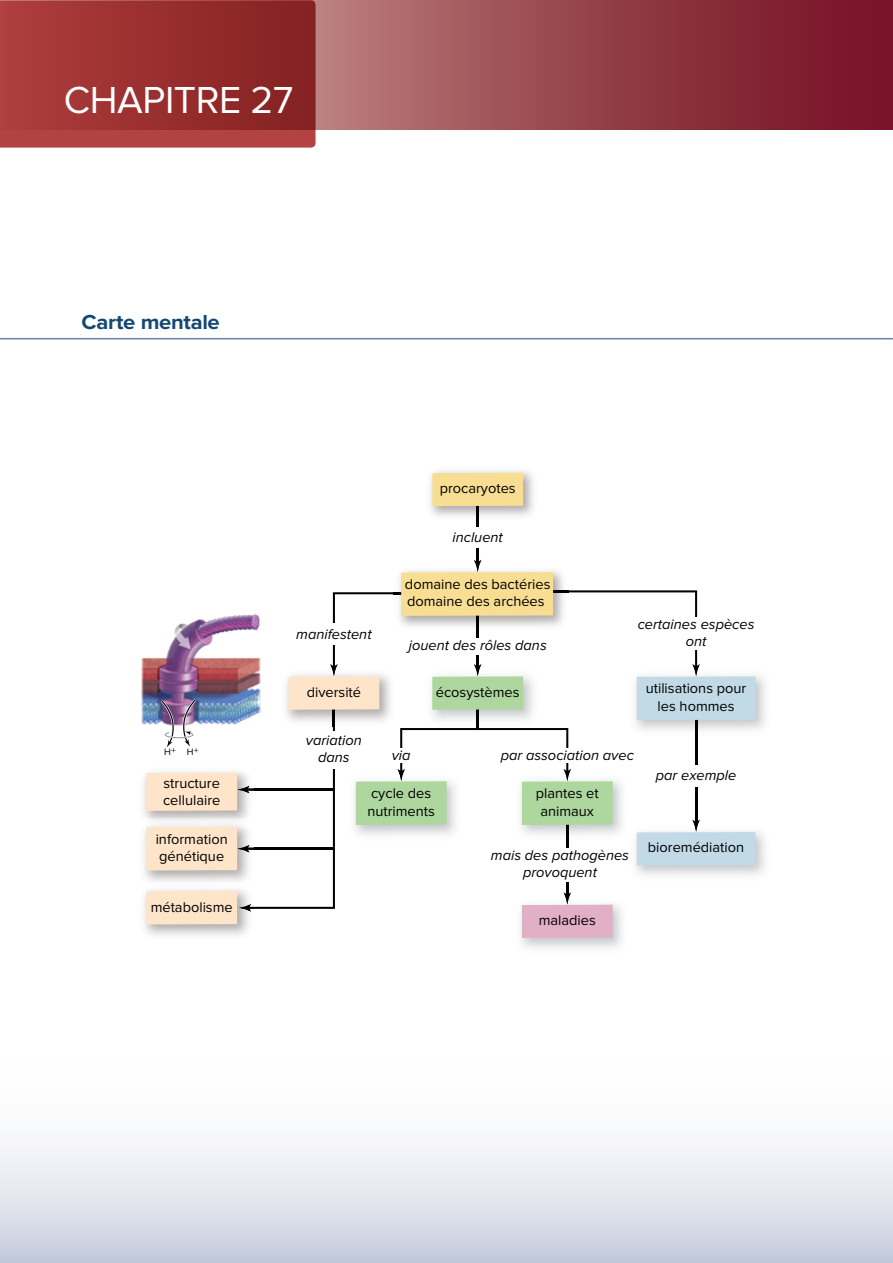
<style>
.page{position:relative;width:893px;height:1263px;background:#fff}
.page>*{position:absolute;margin:0;border:0;box-sizing:border-box;transform-origin:0 0}
.t1{font:39px "Proxima Nova";letter-spacing:-.01em;color:#fff}
.t2{font:700 21px "Proxima Nova";letter-spacing:-.015em;color:#144773;scale:1.05 1}
.t3{font:14.55px/17.5px "Proxima Nova";color:#000}
.t4{font:italic 14.55px/16.4px "Proxima Nova";color:#000;text-align:center}
.t5{font:9.6px "Proxima Nova";color:#000}
</style>
<div class="page">
<svg style="left:0;top:1144px;width:893px;height:119px"></svg>
<svg style="left:316px;top:0;width:577px;height:130px;background:#95424c"></svg>
<svg style="left:0;top:0;width:316px;height:148px;background:#9c3232"></svg>
<hr style="left:0;top:338px;width:893px;height:1px;background:#6680a9">
<img style="left:141px;top:614px;width:120px;height:111px">
<hr style="left:566px;top:825px;width:2px;height:71px;background:#000">
<hr style="left:477px;top:484px;width:2px;height:80px;background:#000">
<hr style="left:477px;top:616px;width:2px;height:52px;background:#000">
<hr style="left:695px;top:720px;width:2px;height:104px;background:#000">
<hr style="left:477px;top:693px;width:2px;height:36px;background:#000">
<img style="left:635px;top:831px;width:130px;height:44px">
<svg style="left:692px;top:820px;width:8px;height:12px"></svg>
<div style="left:637px;top:832px;width:118px;height:33px;background:#c2dae6"></div>
<img style="left:431px;top:676px;width:102px;height:50px">
<svg style="left:474px;top:664px;width:7px;height:12px"></svg>
<img style="left:477px;top:710px;width:2px;height:16px">
<div style="left:432px;top:676px;width:91px;height:34px;background:#add79f"></div>
<img style="left:430px;top:471px;width:103px;height:50px">
<img style="left:477px;top:506px;width:2px;height:15px">
<div style="left:432px;top:473px;width:91px;height:33px;background:#f8de93"></div>
<img style="left:286px;top:674px;width:105px;height:48px">
<svg style="left:330px;top:592px;width:64px;height:84px"></svg>
<div style="left:289px;top:676px;width:90px;height:34px;background:#fee4c9"></div>
<div style="left:146px;top:773px;width:91px;height:38px;background:#fee4c9"></div>
<div style="left:146px;top:891px;width:91px;height:33px;background:#fee4c9"></div>
<svg style="left:237px;top:703px;width:98px;height:208px"></svg>
<img style="left:143px;top:818px;width:111px;height:9px">
<img style="left:150px;top:883px;width:104px;height:4px">
<div style="left:146px;top:827px;width:91px;height:43px;background:#fee4c9"></div>
<img style="left:354px;top:781px;width:102px;height:54px">
<div style="left:356px;top:781px;width:91px;height:44px;background:#add79f"></div>
<svg style="left:564px;top:892px;width:7px;height:13px"></svg>
<div style="left:522px;top:905px;width:91px;height:33px;background:#e1b0c6"></div>
<img style="left:521px;top:780px;width:101px;height:61px">
<svg style="left:566px;top:825px;width:2px;height:16px"></svg>
<svg style="left:397px;top:728px;width:174px;height:53px"></svg>
<div style="left:522px;top:781px;width:91px;height:44px;background:#add79f"></div>
<img style="left:394px;top:571px;width:170px;height:59px">
<svg style="left:474px;top:560px;width:7px;height:12px"></svg>
<svg style="left:477px;top:616px;width:2px;height:14px"></svg>
<img style="left:394px;top:592px;width:7px;height:2px">
<div style="left:401px;top:572px;width:152px;height:44px;background:#f8de93"></div>
<img style="left:635px;top:675px;width:131px;height:61px">
<svg style="left:525px;top:590px;width:175px;height:86px"></svg>
<svg style="left:695px;top:720px;width:2px;height:16px"></svg>
<div style="left:637px;top:676px;width:118px;height:44px;background:#c2dae6"></div>
<svg style="left:161px;top:699px;width:35px;height:48px"></svg>
<div style="left:471px;top:528px;width:12px;height:20px;background:#fff"></div>
<div style="left:471px;top:638px;width:13px;height:16px;background:#fff"></div>
<div style="left:329px;top:623px;width:10px;height:22px;background:#fff"></div>
<div style="left:329px;top:731px;width:10px;height:38px;background:#fff"></div>
<div style="left:387px;top:748px;width:28px;height:15px;background:#fff"></div>
<div style="left:553px;top:748px;width:28px;height:15px;background:#fff"></div>
<div style="left:563px;top:848px;width:9px;height:33px;background:#fff"></div>
<div style="left:692px;top:765px;width:9px;height:22px;background:#fff"></div>
<div style="left:692px;top:617px;width:9px;height:33px;background:#fff"></div>
<h1 class="t1" style="left:64px;top:77px;width:231px">Chapitre 27</h1>
<h2 class="t2" style="left:81px;top:310px;width:133px">Carte mentale</h2>
<p class="t5" style="left:164px;top:747px;width:36px">H<sup>+</sup> H<sup>+</sup></p>
<p class="t3" style="left:163px;top:774px;width:59px">structure cellulaire</p>
<p class="t3" style="left:156px;top:830px;width:74px">information génétique</p>
<p class="t3" style="left:151px;top:898px;width:84px">métabolisme</p>
<p class="t3" style="left:440px;top:480px;width:77px">procaryotes</p>
<p class="t4" style="left:452px;top:529px;width:52px">incluent</p>
<p class="t4" style="left:296px;top:626px;width:77px">manifestent</p>
<p class="t3" style="left:405px;top:575px;width:147px">domaine des bactéries domaine des archées</p>
<p class="t4" style="left:409px;top:637px;width:139px">jouent des rôles dans</p>
<p class="t4" style="left:638px;top:617px;width:118px">certaines espèces ont</p>
<p class="t3" style="left:307px;top:683px;width:56px">diversité</p>
<p class="t3" style="left:436px;top:683px;width:85px">écosystèmes</p>
<p class="t3" style="left:646px;top:680px;width:102px;text-align:center">utilisations pour les hommes</p>
<p class="t4" style="left:392px;top:747px;width:20px">via</p>
<p class="t4" style="left:306px;top:733px;width:57px">variation dans</p>
<p class="t4" style="left:501px;top:747px;width:135px">par association avec</p>
<p class="t3" style="left:367px;top:785px;width:69px">cycle des nutriments</p>
<p class="t3" style="left:536px;top:785px;width:64px;text-align:center">plantes et animaux</p>
<p class="t4" style="left:491px;top:847px;width:140px">mais des pathogènes provoquent</p>
<p class="t3" style="left:539px;top:912px;width:59px">maladies</p>
<p class="t4" style="left:656px;top:767px;width:82px">par exemple</p>
<p class="t3" style="left:648px;top:839px;width:98px">bioremédiation</p>
</div>
